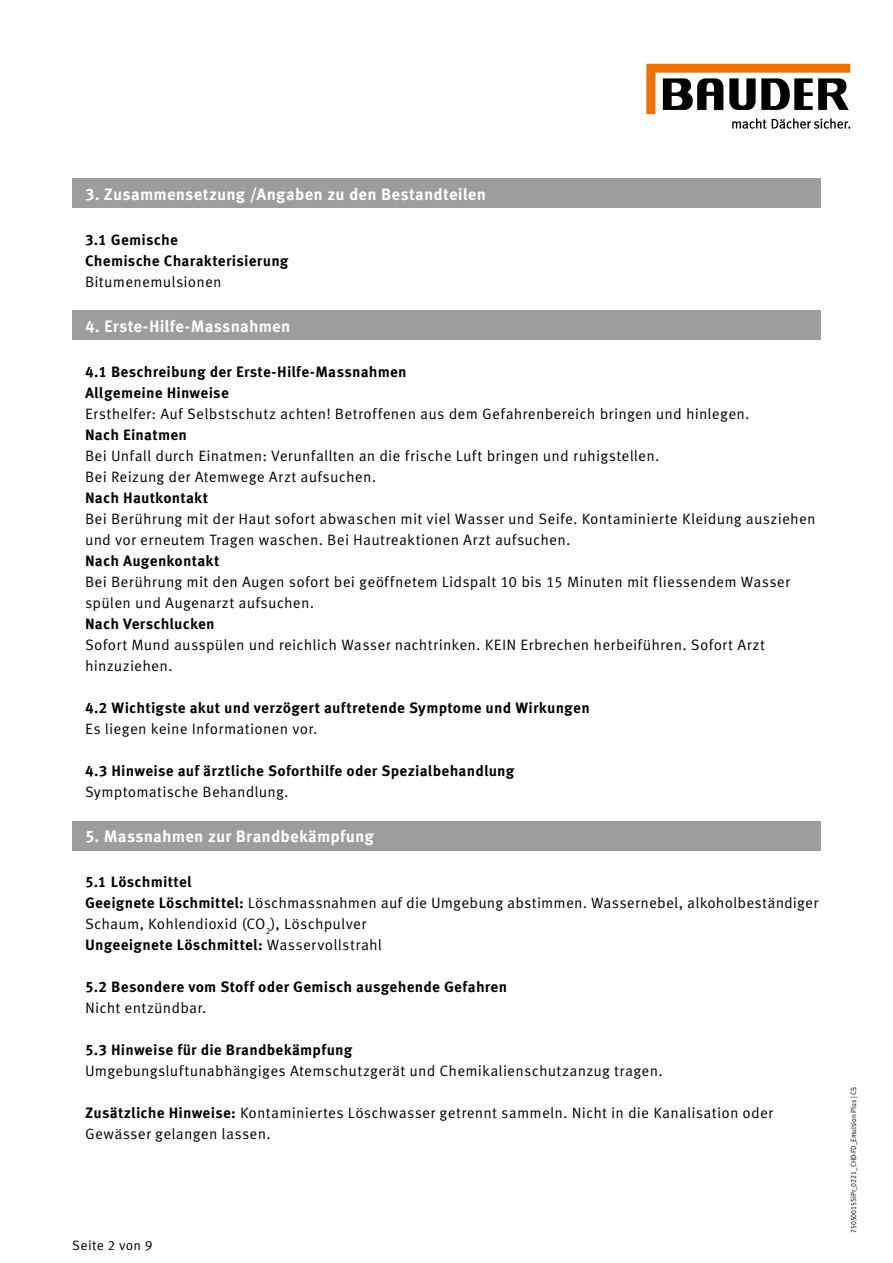
<style>
.page{position:relative;width:893px;height:1263px;background:#fff}
.page>*{position:absolute;margin:0;border:0;box-sizing:border-box;transform-origin:0 0}
.t1{font:700 16.5px "Meta Correspondence Pro";letter-spacing:.01em;color:#fff}
.t2{font:15px/21px "Meta Correspondence Pro";letter-spacing:.01em;color:#000}
.t3{font:700 15px/21px "Meta Correspondence Pro";letter-spacing:.01em;color:#000}
.t4{font:13.5px "Meta Correspondence Pro";letter-spacing:.02em;color:#000}
.t5{font:7.5px "Meta Correspondence Pro";color:#000;scale:.9 1}
.s1{font-weight:700}
</style>
<div class="page">
<svg style="left:646px;top:64px;width:204px;height:65px"></svg>
<div style="left:72px;top:179px;width:749px;height:29px;background:#9d9d9c"></div>
<div style="left:72px;top:310px;width:749px;height:30px;background:#9d9d9c"></div>
<div style="left:72px;top:821px;width:749px;height:29px;background:#9d9d9c"></div>
<p class="t1" style="left:85px;top:181px;width:402px">3. Zusammensetzung /Angaben zu den Bestandteilen</p>
<p class="t3" style="left:85px;top:229px;width:205px">3.1 Gemische<br>Chemische Charakterisierung</p>
<p class="t2" style="left:85px;top:271px;width:138px">Bitumenemulsionen</p>
<p class="t1" style="left:85px;top:313px;width:207px">4. Erste-Hilfe-Massnahmen</p>
<p class="t3" style="left:85px;top:360px;width:323px">4.1 Beschreibung der Erste-Hilfe-Massnahmen<br>Allgemeine Hinweise</p>
<p class="t2" style="left:85px;top:402px;width:666px">Ersthelfer: Auf Selbstschutz achten! Betroffenen aus dem Gefahrenbereich bringen und hinlegen.</p>
<p class="t3" style="left:85px;top:423px;width:104px">Nach Einatmen</p>
<p class="t2" style="left:85px;top:444px;width:576px">Bei Unfall durch Einatmen: Verunfallten an die frische Luft bringen und ruhigstellen.<br>Bei Reizung der Atemwege Arzt aufsuchen.</p>
<p class="t3" style="left:85px;top:486px;width:125px">Nach Hautkontakt</p>
<p class="t2" style="left:85px;top:507px;width:732px">Bei Berührung mit der Haut sofort abwaschen mit viel Wasser und Seife. Kontaminierte Kleidung ausziehen und vor erneutem Tragen waschen. Bei Hautreaktionen Arzt aufsuchen.</p>
<p class="t3" style="left:85px;top:549px;width:136px">Nach Augenkontakt</p>
<p class="t2" style="left:85px;top:570px;width:707px">Bei Berührung mit den Augen sofort bei geöffnetem Lidspalt 10 bis 15 Minuten mit fliessendem Wasser spülen und Augenarzt aufsuchen.</p>
<p class="t3" style="left:85px;top:612px;width:131px">Nach Verschlucken</p>
<p class="t2" style="left:85px;top:633px;width:681px">Sofort Mund ausspülen und reichlich Wasser nachtrinken. KEIN Erbrechen herbeiführen. Sofort Arzt hinzuziehen.</p>
<p class="t3" style="left:85px;top:696px;width:506px">4.2 Wichtigste akut und verzögert auftretende Symptome und Wirkungen</p>
<p class="t2" style="left:85px;top:717px;width:234px">Es liegen keine Informationen vor.</p>
<p class="t3" style="left:85px;top:759px;width:431px">4.3 Hinweise auf ärztliche Soforthilfe oder Spezialbehandlung</p>
<p class="t2" style="left:85px;top:780px;width:205px">Symptomatische Behandlung.</p>
<p class="t1" style="left:85px;top:823px;width:291px">5. Massnahmen zur Brandbekämpfung</p>
<p class="t2" style="left:85px;top:871px;width:735px"><span class="s1">5.1 Löschmittel<br>Geeignete Löschmittel:</span> Löschmassnahmen auf die Umgebung abstimmen. Wassernebel, alkoholbeständiger Schaum, Kohlendioxid (CO<sub>2</sub>), Löschpulver<br><span class="s1">Ungeeignete Löschmittel:</span> Wasservollstrahl</p>
<p class="t3" style="left:85px;top:976px;width:424px">5.2 Besondere vom Stoff oder Gemisch ausgehende Gefahren</p>
<p class="t2" style="left:85px;top:997px;width:123px">Nicht entzündbar.</p>
<p class="t3" style="left:85px;top:1039px;width:269px">5.3 Hinweise für die Brandbekämpfung</p>
<p class="t2" style="left:85px;top:1060px;width:579px">Umgebungsluftunabhängiges Atemschutzgerät und Chemikalienschutzanzug tragen.</p>
<p class="t2" style="left:85px;top:1102px;width:690px"><span class="s1">Zusätzliche Hinweise:</span> Kontaminiertes Löschwasser getrennt sammeln. Nicht in die Kanalisation oder<br>Gewässer gelangen lassen.</p>
<p class="t4" style="left:72px;top:1235px;width:82px">Seite 2 von 9</p>
<p class="t5" style="left:848px;top:1233px;width:164px;rotate:-90deg">75050015SiPr_0221_CHD-FD_Emulsion Plus | CS</p>
</div>
